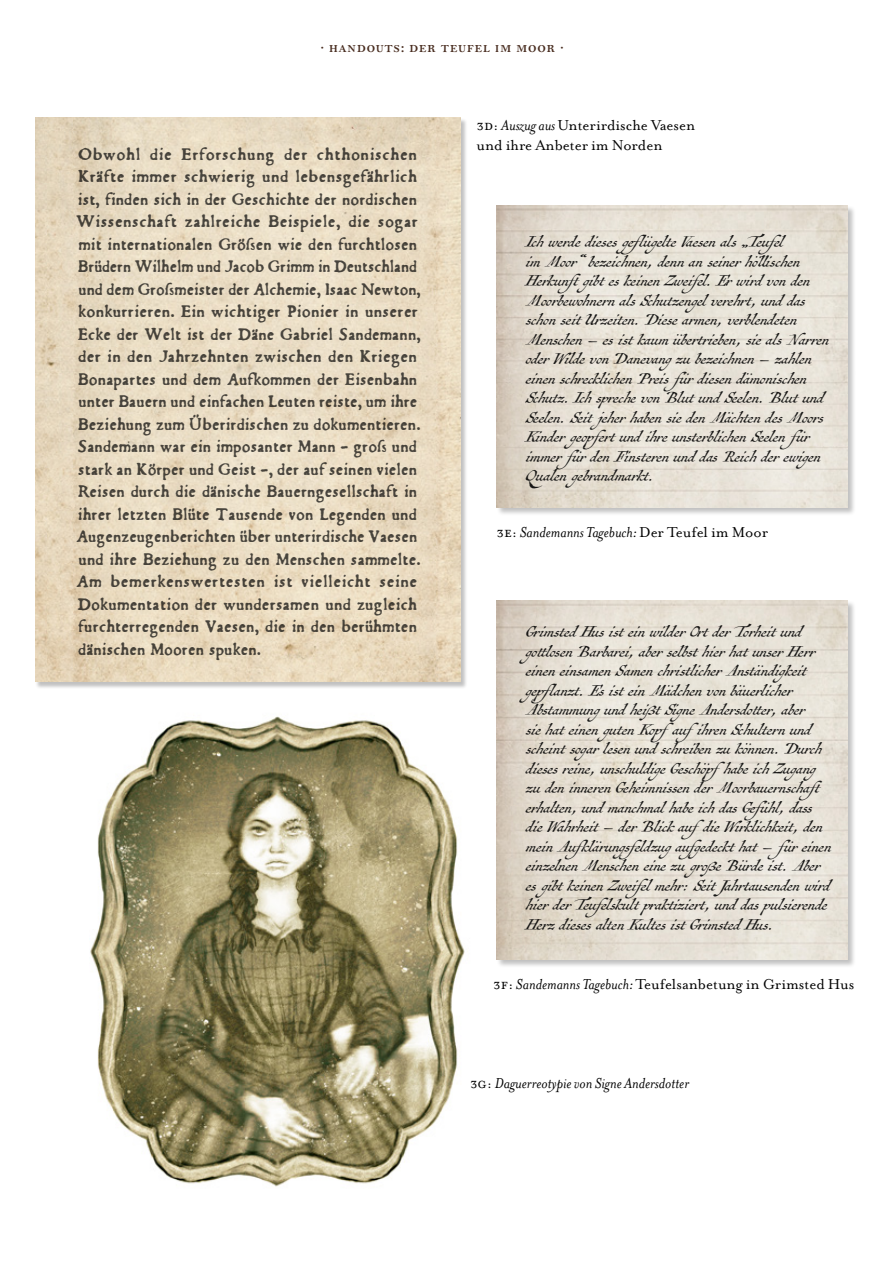
<style>
.page{position:relative;width:893px;height:1263px;background:#fff}
.page>*{position:absolute;margin:0;border:0;box-sizing:border-box;transform-origin:0 0}
.t1{font:19.5px/19.5px "Antiquarian Scribe";color:#000}
.Text_w_o_indent{font:16.5px/19.8px "Mrs Eaves OT";color:#000}
.Text_w_o_indent-2{font:italic 16.5px "Mrs Eaves OT";color:#000}
.Running_header{font:600 16.5px "Bell MT Std";letter-spacing:.05em;color:#482c1f}
.t2{font:15px/22.5px "Du Bellay";color:#000}
.s1{font-style:italic}
.s2{font-style:normal}
</style>
<div class="page">
<img style="left:90px;top:716px;width:375px;height:471px">
<div style="left:35px;top:118px;width:432px;height:571px;background:#000;opacity:.25"></div>
<img style="left:35px;top:118px;width:425px;height:564px">
<div style="left:496px;top:205px;width:360px;height:312px;background:#000;opacity:.25"></div>
<img style="left:496px;top:205px;width:351px;height:302px">
<div style="left:496px;top:600px;width:360px;height:368px;background:#000;opacity:.25"></div>
<img style="left:496px;top:601px;width:351px;height:359px">
<p class="Running_header" style="left:320px;top:37px;width:245px">· Handouts: Der Teufel im Moor ·</p>
<p class="t2" style="left:76px;top:143px;width:346px">Obwohl die Erforschung der chthonischen Kräfte immer schwierig und lebensgefährlich ist, finden sich in der Geschichte der nordischen Wissenschaft zahlreiche Beispiele, die sogar mit internationalen Größen wie den furchtlosen Brüdern Wilhelm und Jacob Grimm in Deutschland und dem Großmeister der Alchemie, Isaac Newton, konkurrieren. Ein wichtiger Pionier in unserer Ecke der Welt ist der Däne Gabriel Sandemann, der in den Jahrzehnten zwischen den Kriegen Bonapartes und dem Aufkommen der Eisenbahn unter Bauern und einfachen Leuten reiste, um ihre Beziehung zum Überirdischen zu dokumentieren.<br>Sandemann war ein imposanter Mann – groß und stark an Körper und Geist –, der auf seinen vielen Reisen durch die dänische Bauerngesellschaft in ihrer letzten Blüte Tausende von Legenden und Augenzeugenberichten über unterirdische Vaesen und ihre Beziehung zu den Menschen sammelte.<br>Am bemerkenswertesten ist vielleicht seine Dokumentation der wundersamen und zugleich furchterregenden Vaesen, die in den berühmten dänischen Mooren spuken.</p>
<p class="Text_w_o_indent" style="left:476px;top:116px;width:220px">3D: <span class="s1">Auszug aus</span> Unterirdische Vaesen und ihre Anbeter im Norden</p>
<p class="t1" style="left:526px;top:230px;width:304px">Ich werde dieses geflügelte Vaesen als „Teufel<br>im Moor“ bezeichnen, denn an seiner höllischen Herkunftgibt es keinen Zweifel. Er wird von den Moorbewohnern als Schutzengel verehrt, und das schon seit Urzeiten. Diese armen, verblendeten Menschen – es ist kaum übertrieben, sie als Narren oder Wilde von Danevang zu bezeichnen – zahlen einen schrecklichen Preis für diesen dämonischen Schutz. Ich spreche von Blut und Seelen. Blut und Seelen. Seit jeher haben sie den Mächten des Moors Kinder geopfert und ihre unsterblichen Seelen für immer für den Finsteren und das Reich der ewigen Qualen gebrandmarkt.</p>
<p class="Text_w_o_indent-2" style="left:496px;top:523px;width:273px"><span class="s2">3E:</span> Sandemanns Tagebuch: <span class="s2">Der Teufel im Moor</span></p>
<p class="t1" style="left:526px;top:620px;width:308px">Grimsted Hus ist ein wilder Ort der Torheit und gottlosen Barbarei, aber selbst hier hat unser Herr einen einsamen Samen christlicher Anständigkeit gepflanzt. Es ist ein Mädchen von bäuerlicher Abstammung und heißt Signe Andersdotter, aber<br>sie hat einen guten Kopfaufihren Schultern und scheint sogar lesen und schreiben zu können. Durch dieses reine, unschuldige Geschöpfhabe ich Zugang zu den inneren Geheimnissen der Moorbauernschaft erhalten, und manchmal habe ich das Gefühl, dass die Wahrheit – der Blick aufdie Wirklichkeit, den mein Aufklärungsfeldzug aufgedeckt hat – für einen einzelnen Menschen eine zu große Bürde ist. Aber es gibt keinen Zweifel mehr: Seit Jahrtausenden wird hier der Teufelskult praktiziert, und das pulsierende Herz dieses alten Kultes ist Grimsted Hus.</p>
<p class="Text_w_o_indent" style="left:493px;top:974px;width:363px">3F: <span class="s1">Sandemanns Tagebuch:</span> Teufelsanbetung in Grimsted Hus</p>
<p class="Text_w_o_indent-2" style="left:470px;top:1074px;width:220px"><span class="s2">3G:</span> Daguerreotypie von Signe Andersdotter</p>
</div>
